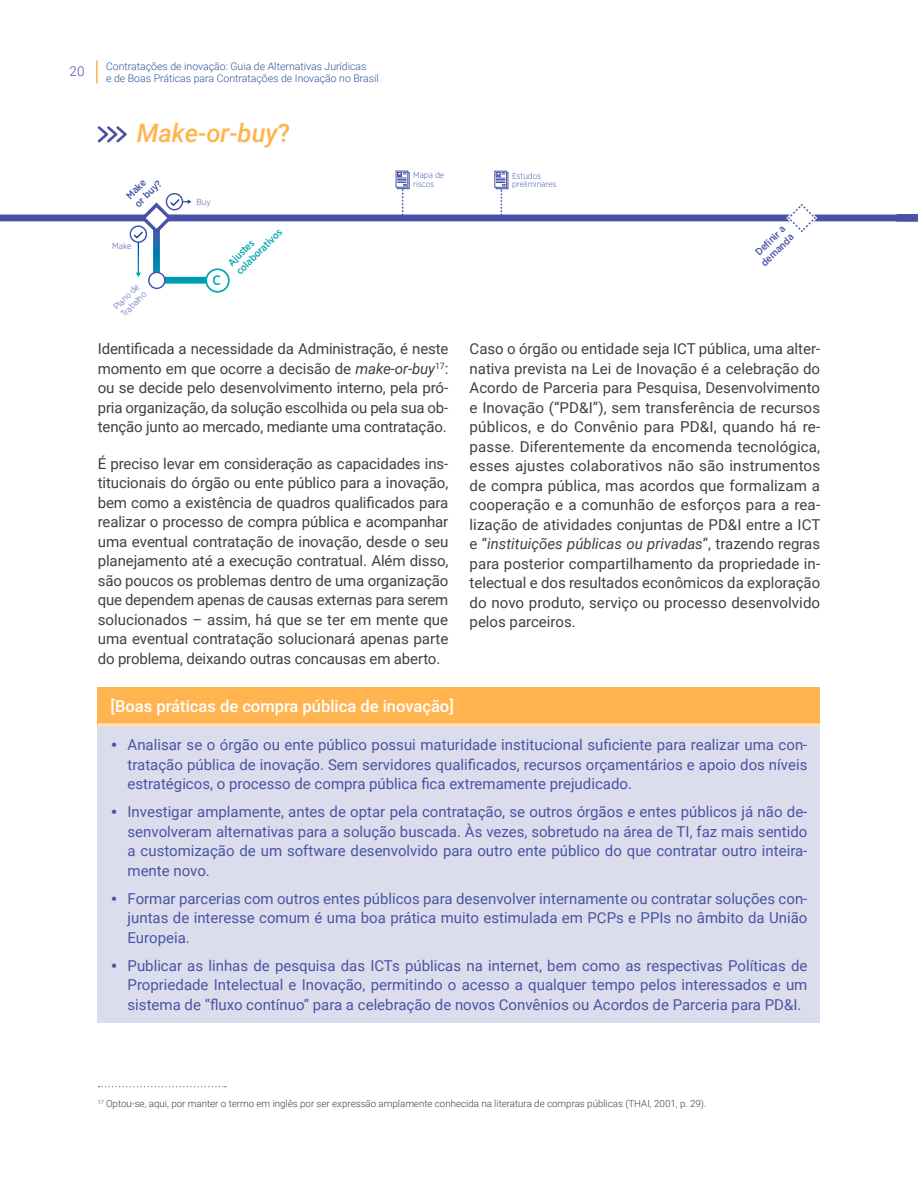
<style>
.page{position:relative;width:918px;height:1188px;background:#fff}
.page>*{position:absolute;margin:0;border:0;box-sizing:border-box;transform-origin:0 0}
.t1{font:italic 500 25.5px "Roboto";color:#ffb450}
.t2{font:500 16.5px "Roboto";color:#fff}
.t3{font:15px/19.5px "Roboto";letter-spacing:-.01em;color:#414042;text-align:justify}
.t4{font:15px/19.5px "Roboto";color:#4953a3;text-align:justify}
.t5{font:500 13.8px "Gotham Narrow";color:#00a6b4}
.t6{font:300 13.5px "Roboto";color:#4953a3}
.t7{font:300 10.5px/12px "Roboto";color:#2f5496}
.t8{font:500 10.2px/11.7px "Gotham Narrow";color:#4753a9}
.t9{font:500 10.2px/11.7px "Gotham Narrow";color:#00a6b4}
.t10{font:300 9.75px "Roboto";color:#414042}
.t11{font:300 8.7px/10.2px "Gotham Narrow";color:#4753a9}
.t12{font:300 8.55px/8.6px "Gotham Narrow";color:#4753a9}
.s1{font-style:normal}
.s2{font-style:italic}
.s3{font-family:"Gotham";font-weight:500}
</style>
<div class="page">
<hr style="left:96px;top:60px;width:2px;height:23px;background:#ffb450">
<svg style="left:98px;top:126px;width:29px;height:16px"></svg>
<svg style="left:98px;top:1086px;width:128px;height:1px"></svg>
<div style="left:98px;top:687px;width:722px;height:38px;background:#ffb450"></div>
<div style="left:98px;top:725px;width:722px;height:298px;background:#dbdded"></div>
<hr style="left:98px;top:723px;width:722px;height:3px;background:#ffe1b9">
<div style="left:148px;top:272px;width:18px;height:17px;border:1px solid #4753a9;border-radius:50%"></div>
<svg style="left:206px;top:269px;width:23px;height:23px"></svg>
<div style="left:205px;top:268px;width:25px;height:25px;border:2px solid #00a6b4;border-radius:50%"></div>
<div style="left:396px;top:171px;width:12px;height:16px;border:1px solid #4753a9"></div>
<div style="left:495px;top:171px;width:12px;height:17px;border:1px solid #4753a9"></div>
<svg style="left:0;top:172px;width:918px;height:115px"></svg>
<p class="t6" style="left:69px;top:62px;width:17px">20</p>
<p class="t7" style="left:106px;top:60px;width:274px">Contratações de inovação: Guia de Alternativas Jurídicas<br>e de Boas Práticas para Contratações de Inovação no Brasil</p>
<h1 class="t1" style="left:137px;top:116px;width:155px">Make-or-buy<span class="s1">?</span></h1>
<p class="t8" style="left:124px;top:193px;width:35px;rotate:-45deg">Make or buy?</p>
<p class="t11" style="left:112px;top:241px;width:21px">Make</p>
<p class="t11" style="left:111px;top:305px;width:34px;rotate:-45deg">Plano de<br>Trabalho</p>
<p class="t11" style="left:196px;top:196px;width:16px">Buy</p>
<p class="t9" style="left:225px;top:260px;width:62px;rotate:-45deg">Ajustes colaborativos</p>
<p class="t5" style="left:212px;top:272px;width:10px">C</p>
<p class="t12" style="left:413px;top:170px;width:33px">Mapa de riscos</p>
<p class="t12" style="left:512px;top:171px;width:46px">Estudos preliminares</p>
<p class="t8" style="left:750px;top:252px;width:43px;text-align:center;rotate:-45deg">Defi nir a demanda</p>
<p class="t3" style="left:98px;top:339px;width:352px">Identificada a necessidade da Administração, é neste momento em que ocorre a decisão de <span class="s2">make-or-buy</span><sup>17</sup>: ou se decide pelo desenvolvimento interno, pela pró&shy;pria organização, da solução escolhida ou pela sua ob&shy;tenção junto ao mercado, mediante uma contratação.</p>
<p class="t3" style="left:98px;top:453px;width:352px">É preciso levar em consideração as capacidades ins&shy;titucionais do órgão ou ente público para a inovação, bem como a existência de quadros qualificados para realizar o processo de compra pública e acompanhar uma eventual contratação de inovação, desde o seu planejamento até a execução contratual. Além disso, são poucos os problemas dentro de uma organização que dependem apenas de causas externas para serem solucionados – assim, há que se ter em mente que uma eventual contratação solucionará apenas parte do problema, deixando outras concausas em aberto.</p>
<p class="t3" style="left:470px;top:339px;width:352px">Caso o órgão ou entidade seja ICT pública, uma alter&shy;nativa prevista na Lei de Inovação é a celebração do Acordo de Parceria para Pesquisa, Desenvolvimento e Inovação (“PD&amp;I”), sem transferência de recursos públicos, e do Convênio para PD&amp;I, quando há re&shy;passe. Diferentemente da encomenda tecnológica, esses ajustes colaborativos não são instrumentos de compra pública, mas acordos que formalizam a cooperação e a comunhão de esforços para a rea&shy;lização de atividades conjuntas de PD&amp;I entre a ICT e “<span class="s2">instituições públicas ou privadas</span>”, trazendo regras para posterior compartilhamento da propriedade in&shy;telectual e dos resultados econômicos da exploração do novo produto, serviço ou processo desenvolvido pelos parceiros.</p>
<p class="t2" style="left:111px;top:695px;width:345px">[Boas práticas de compra pública de inovação]</p>
<p class="t4" style="left:128px;top:735px;width:681px;text-indent:-17px"><span class="s3">•</span> Analisar se o órgão ou ente público possui maturidade institucional suficiente para realizar uma con&shy;tratação pública de inovação. Sem servidores qualificados, recursos orçamentários e apoio dos níveis estratégicos, o processo de compra pública fica extremamente prejudicado.</p>
<p class="t4" style="left:128px;top:802px;width:681px;text-indent:-17px"><span class="s3">•</span> Investigar amplamente, antes de optar pela contratação, se outros órgãos e entes públicos já não de&shy;senvolveram alternativas para a solução buscada. Às vezes, sobretudo na área de TI, faz mais sentido a customização de um software desenvolvido para outro ente público do que contratar outro inteira&shy;mente novo.</p>
<p class="t4" style="left:128px;top:888px;width:681px;text-indent:-17px"><span class="s3">•</span> Formar parcerias com outros entes públicos para desenvolver internamente ou contratar soluções con&shy;juntas de interesse comum é uma boa prática muito estimulada em PCPs e PPIs no âmbito da União Europeia.</p>
<p class="t4" style="left:128px;top:955px;width:681px;text-indent:-17px"><span class="s3">•</span> Publicar as linhas de pesquisa das ICTs públicas na internet, bem como as respectivas Políticas de Propriedade Intelectual e Inovação, permitindo o acesso a qualquer tempo pelos interessados e um sistema de “fluxo contínuo” para a celebração de novos Convênios ou Acordos de Parceria para PD&amp;I.</p>
<p class="t10" style="left:98px;top:1097px;width:610px"><sup>17</sup> Optou-se, aqui, por manter o termo em inglês por ser expressão amplamente conhecida na literatura de compras públicas (THAI, 2001, p. 29).</p>
</div>
